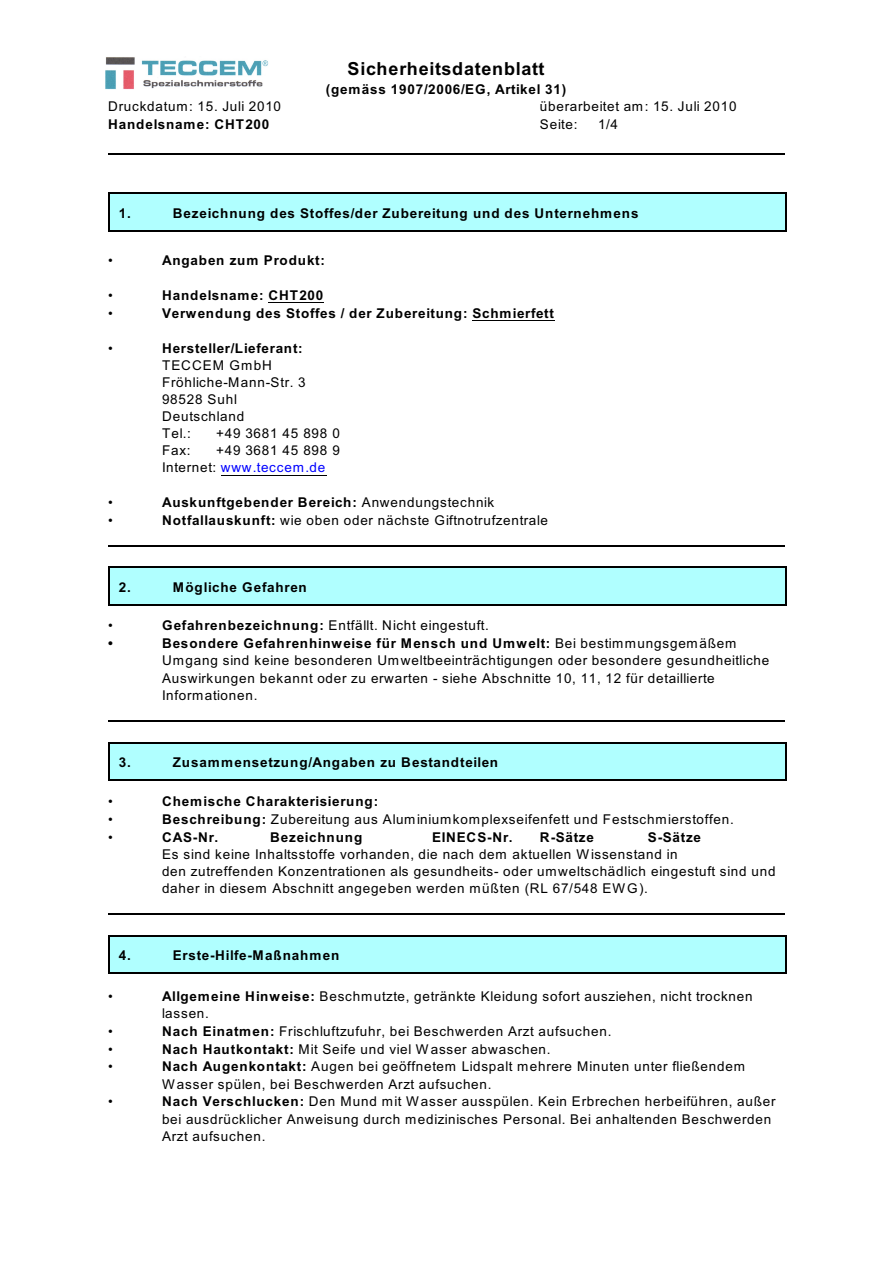
<style>
.page{position:relative;width:894px;height:1263px;background:#fff}
.page>*{position:absolute;margin:0;border:0;box-sizing:border-box;transform-origin:0 0}
.t1{font:700 18px "Arial";letter-spacing:.04em;color:#000}
.t2{font:13.5px/17.1px "Arial";letter-spacing:.06em;color:#000}
.t3{font:700 13.5px "Arial";letter-spacing:.06em;color:#000}
.s1{color:#00f}
.s2{font-weight:400}
.s3{font-weight:700}
</style>
<div class="page">
<hr style="left:108px;top:153px;width:677px;height:1px;background:#000">
<img style="left:106px;top:57px;width:162px;height:32px">
<div style="left:108px;top:193px;width:679px;height:38px;background:#b0ffff"></div>
<hr style="left:108px;top:193px;width:2px;height:38px;background:#000">
<hr style="left:786px;top:193px;width:1px;height:38px;background:#000">
<hr style="left:108px;top:193px;width:679px;height:1px;background:#000">
<hr style="left:108px;top:230px;width:679px;height:1px;background:#000">
<hr style="left:268px;top:302px;width:56px;height:1px;background:#000">
<hr style="left:472px;top:320px;width:83px;height:1px;background:#000">
<hr style="left:221px;top:475px;width:105px;height:1px;background:#000">
<hr style="left:108px;top:545px;width:677px;height:2px;background:#000">
<hr style="left:108px;top:721px;width:677px;height:1px;background:#000">
<hr style="left:108px;top:914px;width:677px;height:1px;background:#000">
<div style="left:108px;top:567px;width:679px;height:38px;background:#b0ffff"></div>
<hr style="left:108px;top:567px;width:2px;height:38px;background:#000">
<hr style="left:786px;top:567px;width:1px;height:38px;background:#000">
<hr style="left:108px;top:567px;width:679px;height:1px;background:#000">
<hr style="left:108px;top:604px;width:679px;height:1px;background:#000">
<div style="left:108px;top:742px;width:679px;height:39px;background:#b0ffff"></div>
<hr style="left:108px;top:742px;width:2px;height:39px;background:#000">
<hr style="left:786px;top:742px;width:1px;height:39px;background:#000">
<hr style="left:108px;top:742px;width:679px;height:1px;background:#000">
<hr style="left:108px;top:779px;width:679px;height:2px;background:#000">
<div style="left:108px;top:935px;width:679px;height:39px;background:#b0ffff"></div>
<hr style="left:108px;top:935px;width:2px;height:38px;background:#000">
<hr style="left:786px;top:935px;width:1px;height:38px;background:#000">
<hr style="left:108px;top:935px;width:679px;height:1px;background:#000">
<hr style="left:108px;top:972px;width:679px;height:2px;background:#000">
<h1 class="t1" style="left:348px;top:62px;width:199px">Sicherheitsdatenblatt</h1>
<p class="t3" style="left:326px;top:84px;width:242px">(gemäss 1907/2006/EG, Artikel 31)</p>
<p class="t2" style="left:108px;top:99px;width:175px">Druckdatum: 15. Juli 2010</p>
<p class="t2" style="left:540px;top:99px;width:198px">überarbeitet am: 15. Juli 2010</p>
<p class="t3" style="left:108px;top:119px;width:163px">Handelsname: CHT200</p>
<p class="t2" style="left:540px;top:117px;width:39px">Seite:</p>
<p class="t2" style="left:598px;top:117px;width:21px">1/4</p>
<p class="t3" style="left:119px;top:208px;width:14px">1.</p>
<p class="t3" style="left:173px;top:208px;width:467px">Bezeichnung des Stoffes/der Zubereitung und des Unternehmens</p>
<p class="t2" style="left:108px;top:253px;width:6px">•</p>
<p class="t3" style="left:162px;top:255px;width:164px">Angaben zum Produkt:</p>
<p class="t2" style="left:108px;top:288px;width:6px">•</p>
<p class="t3" style="left:162px;top:290px;width:163px">Handelsname: CHT200</p>
<p class="t2" style="left:108px;top:306px;width:6px">•</p>
<p class="t3" style="left:162px;top:308px;width:393px">Verwendung des Stoffes / der Zubereitung: Schmierfett</p>
<p class="t2" style="left:108px;top:341px;width:6px">•</p>
<p class="t3" style="left:162px;top:343px;width:142px">Hersteller/Lieferant:</p>
<p class="t2" style="left:162px;top:358px;width:145px">TECCEM GmbH<br>Fröhliche-Mann-Str. 3<br>98528 Suhl<br>Deutschland<br>Tel.:</p>
<p class="t2" style="left:216px;top:426px;width:125px">+49 3681 45 898 0</p>
<p class="t2" style="left:162px;top:443px;width:179px;text-indent:54px">+49 3681 45 898 9<br>Internet: <span class="s1">www.teccem.de</span></p>
<p class="t2" style="left:162px;top:443px;width:30px">Fax:</p>
<p class="t2" style="left:108px;top:495px;width:6px">•</p>
<p class="t3" style="left:162px;top:497px;width:334px">Auskunftgebender Bereich: <span class="s2">Anwendungstechnik</span></p>
<p class="t2" style="left:108px;top:513px;width:6px">•</p>
<p class="t2" style="left:162px;top:513px;width:387px"><span class="s3">Notfallauskunft:</span> wie oben oder nächste Giftnotrufzentrale</p>
<p class="t3" style="left:119px;top:582px;width:14px">2.</p>
<p class="t3" style="left:173px;top:582px;width:136px">Mögliche Gefahren</p>
<p class="t2" style="left:108px;top:618px;width:6px">•</p>
<p class="t2" style="left:162px;top:618px;width:328px"><span class="s3">Gefahrenbezeichnung:</span> Entfällt. Nicht eingestuft.</p>
<p class="t3" style="left:108px;top:638px;width:6px">•</p>
<p class="t2" style="left:162px;top:636px;width:609px"><span class="s3">Besondere Gefahrenhinweise für Mensch und Umwelt:</span> Bei bestimmungsgemäßem Umgang sind keine besonderen Umweltbeeinträchtigungen oder besondere gesundheitliche Auswirkungen bekannt oder zu erwarten - siehe Abschnitte 10, 11, 12 für detaillierte Informationen.</p>
<p class="t3" style="left:119px;top:757px;width:14px">3.</p>
<p class="t3" style="left:173px;top:757px;width:327px">Zusammensetzung/Angaben zu Bestandteilen</p>
<p class="t2" style="left:108px;top:794px;width:6px">•</p>
<p class="t3" style="left:162px;top:796px;width:218px">Chemische Charakterisierung:</p>
<p class="t2" style="left:108px;top:812px;width:6px">•</p>
<p class="t2" style="left:162px;top:812px;width:573px"><span class="s3">Beschreibung:</span> Zubereitung aus Aluminiumkomplexseifenfett und Festschmierstoffen.</p>
<p class="t2" style="left:108px;top:830px;width:6px">•</p>
<p class="t3" style="left:162px;top:832px;width:58px">CAS-Nr.</p>
<p class="t3" style="left:270px;top:832px;width:94px">Bezeichnung</p>
<p class="t3" style="left:432px;top:832px;width:82px">EINECS-Nr.</p>
<p class="t3" style="left:540px;top:832px;width:56px">R-Sätze</p>
<p class="t3" style="left:648px;top:832px;width:55px">S-Sätze</p>
<p class="t2" style="left:162px;top:847px;width:615px">Es sind keine Inhaltsstoffe vorhanden, die nach dem aktuellen Wissenstand in<br>den zutreffenden Konzentrationen als gesundheits- oder umweltschädlich eingestuft sind und daher in diesem Abschnitt angegeben werden müßten (RL 67/548 EW G).</p>
<p class="t3" style="left:119px;top:950px;width:14px">4.</p>
<p class="t3" style="left:173px;top:950px;width:168px">Erste-Hilfe-Maßnahmen</p>
<p class="t2" style="left:108px;top:989px;width:6px">•</p>
<p class="t2" style="left:162px;top:989px;width:592px"><span class="s3">Allgemeine Hinweise:</span> Beschmutzte, getränkte Kleidung sofort ausziehen, nicht trocknen lassen.</p>
<p class="t2" style="left:108px;top:1024px;width:6px">•</p>
<p class="t2" style="left:162px;top:1024px;width:451px"><span class="s3">Nach Einatmen:</span> Frischluftzufuhr, bei Beschwerden Arzt aufsuchen.</p>
<p class="t2" style="left:108px;top:1042px;width:6px">•</p>
<p class="t2" style="left:162px;top:1042px;width:390px"><span class="s3">Nach Hautkontakt:</span> Mit Seife und viel Wasser abwaschen.</p>
<p class="t2" style="left:108px;top:1059px;width:6px">•</p>
<p class="t2" style="left:162px;top:1059px;width:584px"><span class="s3">Nach Augenkontakt:</span> Augen bei geöffnetem Lidspalt mehrere Minuten unter fließendem<br>Wasser spülen, bei Beschwerden Arzt aufsuchen.</p>
<p class="t2" style="left:108px;top:1094px;width:6px">•</p>
<p class="t2" style="left:162px;top:1094px;width:615px"><span class="s3">Nach Verschlucken:</span> Den Mund mit Wasser ausspülen. Kein Erbrechen herbeiführen, außer bei ausdrücklicher Anweisung durch medizinisches Personal. Bei anhaltenden Beschwerden<br>Arzt aufsuchen.</p>
</div>
